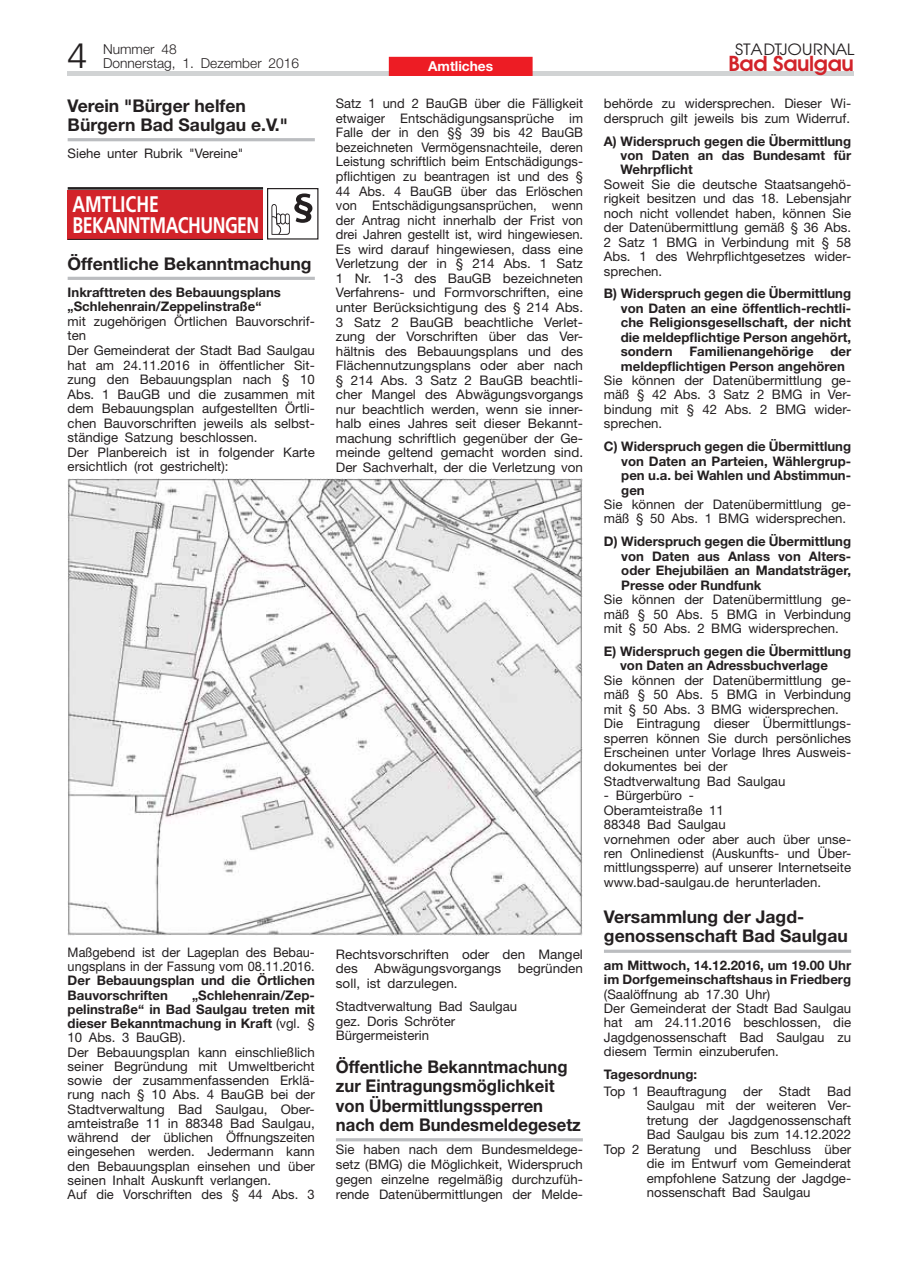
<style>
.page{position:relative;width:902px;height:1280px;background:#fff}
.page>*{position:absolute;margin:0;border:0;box-sizing:border-box;transform-origin:0 0}
.t1{font:300 35.1px "Frutiger";color:#231f20}
.t2{font:700 22.5px/21.9px "Frutiger";letter-spacing:-.03em;color:#fff;scale:.78 1}
.t3{font:600 21.45px "Avant Garde Two BQ";letter-spacing:-.02em;color:#d2232a}
.t4{font:700 17.55px/19.4px "Helvetica Neue";color:#231f20}
.t5{font:700 17.55px/19.5px "Helvetica Neue";color:#231f20;scale:.95 1}
.t6{font:16.35px "Avant Garde Two BQ";color:#231f20;scale:1.08 1}
.t7{font:300 13.65px/13.5px "Helvetica Neue";color:#231f20}
.t8{font:700 13.65px "Helvetica Neue";color:#fff}
.t9{font:13.2px/14.5px "Helvetica Neue";color:#231f20}
.t10{font:700 13.2px/14.4px "Helvetica Neue";color:#231f20}
.t11{font:13.2px/14.2px "Helvetica Neue";color:#231f20;scale:.96 1}
.s1{font-weight:700}
</style>
<div class="page">
<div style="left:68px;top:71px;width:785px;height:5px;background:#d1d3d4"></div>
<div style="left:389px;top:57px;width:143px;height:19px;background:#ed1c24"></div>
<hr style="left:68px;top:138px;width:247px;height:3px;background:#bbbdc0">
<hr style="left:68px;top:277px;width:247px;height:3px;background:#bbbdc0">
<div style="left:267px;top:188px;width:51px;height:52px;border:1px solid #231f20"></div>
<svg style="left:271px;top:193px;width:41px;height:42px"></svg>
<hr style="left:68px;top:187px;width:195px;height:3px;background:#231f20">
<div style="left:68px;top:190px;width:195px;height:49px;background:#d2232a"></div>
<hr style="left:68px;top:239px;width:195px;height:1px;background:#231f20">
<img style="left:68px;top:479px;width:514px;height:456px">
<hr style="left:604px;top:950px;width:247px;height:3px;background:#bbbdc0">
<hr style="left:336px;top:1138px;width:247px;height:3px;background:#bbbdc0">
<h1 class="t1" style="left:68px;top:42px;width:21px">4</h1>
<p class="t7" style="left:103px;top:44px;width:197px">Nummer 48<br>Donnerstag, 1. Dezember 2016</p>
<p class="t6" style="left:735px;top:43px;width:112px">STADTJOURNAL</p>
<h3 class="t3" style="left:728px;top:55px;width:127px">Bad Saulgau</h3>
<p class="t8" style="left:428px;top:61px;width:67px">Amtliches</p>
<h3 class="t4" style="left:68px;top:97px;width:222px">Verein "Bürger helfen<br>Bürgern Bad Saulgau e.V."</h3>
<p class="t9" style="left:68px;top:147px;width:177px">Siehe unter Rubrik "Vereine"</p>
<h2 class="t2" style="left:72px;top:194px;width:241px">AMTLICHE<br>BEKANNTMACHUNGEN</h2>
<h3 class="t4" style="left:68px;top:255px;width:245px">Öffentliche Bekanntmachung</h3>
<p class="t10" style="left:68px;top:286px;width:215px">Inkrafttreten des Bebauungsplans „Schlehenrain/Zeppelinstraße“</p>
<p class="t9" style="left:68px;top:315px;width:249px">mit zugehörigen Örtlichen Bauvorschrif&shy;ten<br>Der Gemeinderat der Stadt Bad Saulgau hat am 24.11.2016 in öffentlicher Sit&shy;zung den Bebauungsplan nach § 10<br>Abs. 1 BauGB und die zusammen mit dem Bebauungsplan aufgestellten Örtli&shy;chen Bauvorschriften jeweils als selbst&shy;ständige Satzung beschlossen.<br>Der Planbereich ist in folgender Karte ersichtlich (rot gestrichelt):</p>
<p class="t11" style="left:68px;top:946px;width:259px">Maßgebend ist der Lageplan des Bebau&shy;ungsplans in der Fassung vom 08.11.2016.</p>
<p class="t10" style="left:68px;top:975px;width:249px">Der Bebauungsplan und die Örtlichen<br>Bauvorschriften</p>
<p class="t9" style="left:68px;top:989px;width:249px;text-indent:124px"><span class="s1">„Schlehenrain/Zep&shy;pelinstraße“ in Bad Saulgau treten mit dieser Bekanntmachung in Kraft</span> (vgl. § 10 Abs. 3 BauGB).<br>Der Bebauungsplan kann einschließlich seiner Begründung mit Umweltbericht sowie der zusammenfassenden Erklä&shy;rung nach § 10 Abs. 4 BauGB bei der Stadtverwaltung Bad Saulgau, Ober&shy;amteistraße 11 in 88348 Bad Saulgau, während der üblichen Öffnungszeiten eingesehen werden. Jedermann kann den Bebauungsplan einsehen und über seinen Inhalt Auskunft verlangen.<br>Auf die Vorschriften des § 44 Abs. 3</p>
<p class="t9" style="left:336px;top:98px;width:249px;text-align:justify">Satz 1 und 2 BauGB über die Fälligkeit etwaiger Entschädigungsansprüche im Falle der in den §§ 39 bis 42 BauGB bezeichneten Vermögensnachteile, deren Leistung schriftlich beim Entschädigungs&shy;pflichtigen zu beantragen ist und des § 44 Abs. 4 BauGB über das Erlöschen von Entschädigungsansprüchen, wenn der Antrag nicht innerhalb der Frist von drei Jahren gestellt ist, wird hingewiesen.<br>Es wird darauf hingewiesen, dass eine Verletzung der in § 214 Abs. 1 Satz 1 Nr. 1-3 des BauGB bezeichneten Verfahrens- und Formvorschriften, eine unter Berücksichtigung des § 214 Abs.<br>3 Satz 2 BauGB beachtliche Verlet&shy;zung der Vorschriften über das Ver&shy;hältnis des Bebauungsplans und des Flächennutzungsplans oder aber nach § 214 Abs. 3 Satz 2 BauGB beachtli&shy;cher Mangel des Abwägungsvorgangs nur beachtlich werden, wenn sie inner&shy;halb eines Jahres seit dieser Bekannt&shy;machung schriftlich gegenüber der Ge&shy;meinde geltend gemacht worden sind.<br>Der Sachverhalt, der die Verletzung von</p>
<p class="t9" style="left:604px;top:98px;width:249px">behörde zu widersprechen. Dieser Wi&shy;derspruch gilt jeweils bis zum Widerruf.</p>
<p class="t10" style="left:620px;top:135px;width:232px;text-align:justify;text-indent:-17px">A) Widerspruch gegen die Übermittlung von Daten an das Bundesamt für Wehrpflicht</p>
<p class="t9" style="left:604px;top:178px;width:249px;text-align:justify">Soweit Sie die deutsche Staatsangehö&shy;rigkeit besitzen und das 18. Lebensjahr noch nicht vollendet haben, können Sie der Datenübermittlung gemäß § 36 Abs.<br>2 Satz 1 BMG in Verbindung mit § 58<br>Abs. 1 des Wehrpflichtgesetzes wider&shy;sprechen.</p>
<p class="t10" style="left:620px;top:288px;width:232px;text-align:justify;text-indent:-17px">B) Widerspruch gegen die Übermittlung von Daten an eine öffentlich-rechtli&shy;che Religionsgesellschaft, der nicht die meldepflichtige Person angehört, sondern</p>
<p class="t10" style="left:620px;top:345px;width:232px;text-indent:209px">der meldepflichtigen Person angehören</p>
<p class="t9" style="left:604px;top:374px;width:249px;text-align:justify">Sie können der Datenübermittlung ge&shy;mäß § 42 Abs. 3 Satz 2 BMG in Ver&shy;bindung mit § 42 Abs. 2 BMG wider&shy;sprechen.</p>
<p class="t10" style="left:621px;top:441px;width:231px;text-align:justify;text-indent:-17px">C) Widerspruch gegen die Übermittlung von Daten an Parteien, Wählergrup&shy;pen u.a. bei Wahlen und Abstimmun&shy;gen</p>
<p class="t9" style="left:604px;top:498px;width:249px">Sie können der Datenübermittlung ge&shy;mäß § 50 Abs. 1 BMG widersprechen.</p>
<p class="t10" style="left:621px;top:536px;width:231px;text-align:justify;text-indent:-17px">D) Widerspruch gegen die Übermittlung von Daten aus Anlass von Alters&shy;oder Ehejubiläen an Mandatsträger, Presse oder Rundfunk</p>
<p class="t9" style="left:604px;top:593px;width:249px;text-align:justify">Sie können der Datenübermittlung ge&shy;mäß § 50 Abs. 5 BMG in Verbindung mit § 50 Abs. 2 BMG widersprechen.</p>
<p class="t10" style="left:604px;top:645px;width:249px;text-align:center">E) Widerspruch gegen die Übermittlung von Daten an Adressbuchverlage</p>
<p class="t9" style="left:604px;top:674px;width:249px">Sie können der Datenübermittlung ge&shy;mäß § 50 Abs. 5 BMG in Verbindung mit § 50 Abs. 3 BMG widersprechen.<br>Die Eintragung dieser Übermittlungs&shy;sperren können Sie durch persönliches Erscheinen unter Vorlage Ihres Ausweis&shy;dokumentes bei der<br>Stadtverwaltung Bad Saulgau</p>
<p class="t9" style="left:604px;top:790px;width:249px">- Bürgerbüro -<br>Oberamteistraße 11<br>88348 Bad Saulgau<br>vornehmen oder aber auch über unse&shy;ren Onlinedienst (Auskunfts- und Über&shy;mittlungssperre) auf unserer Internetseite www.bad-saulgau.de herunterladen.</p>
<h3 class="t4" style="left:604px;top:909px;width:245px">Versammlung der Jagd&shy;genossenschaft Bad Saulgau</h3>
<p class="t10" style="left:604px;top:959px;width:249px">am Mittwoch, 14.12.2016, um 19.00 Uhr im Dorfgemeinschaftshaus in Friedberg</p>
<p class="t9" style="left:604px;top:988px;width:249px">(Saalöffnung ab 17.30 Uhr)<br>Der Gemeinderat der Stadt Bad Saulgau hat am 24.11.2016 beschlossen, die Jagdgenossenschaft Bad Saulgau zu diesem Termin einzuberufen.</p>
<p class="t10" style="left:604px;top:1068px;width:95px">Tagesordnung:</p>
<p class="t9" style="left:604px;top:1085px;width:249px">Top 1 Beauftragung der Stadt Bad</p>
<p class="t9" style="left:646px;top:1100px;width:206px">Saulgau mit der weiteren Ver-</p>
<p class="t9" style="left:646px;top:1114px;width:206px">tretung der Jagdgenossenschaft</p>
<p class="t9" style="left:646px;top:1128px;width:206px">Bad Saulgau bis zum 14.12.2022</p>
<p class="t9" style="left:604px;top:1143px;width:249px">Top 2 Beratung und Beschluss über</p>
<p class="t9" style="left:646px;top:1157px;width:206px">die im Entwurf vom Gemeinderat</p>
<p class="t9" style="left:646px;top:1172px;width:206px">empfohlene Satzung der Jagdge-</p>
<p class="t9" style="left:646px;top:1186px;width:165px">nossenschaft Bad Saulgau</p>
<p class="t10" style="left:689px;top:345px;width:126px">Familienangehörige</p>
<p class="t9" style="left:336px;top:948px;width:248px">Rechtsvorschriften oder den Mangel des</p>
<p class="t9" style="left:374px;top:963px;width:128px">Abwägungsvorgangs</p>
<p class="t9" style="left:517px;top:963px;width:67px">begründen</p>
<p class="t9" style="left:336px;top:973px;width:183px;line-height:23.1px">soll, ist darzulegen.<br>Stadtverwaltung Bad Saulgau</p>
<p class="t9" style="left:336px;top:1015px;width:121px">gez. Doris Schröter<br>Bürgermeisterin</p>
<h3 class="t5" style="left:336px;top:1058px;width:259px">Öffentliche Bekanntmachung zur Eintragungsmöglichkeit von Übermittlungssperren nach dem Bundesmeldegesetz</h3>
<p class="t9" style="left:336px;top:1143px;width:248px;line-height:15px;text-align:justify">Sie haben nach dem Bundesmeldege&shy;setz (BMG) die Möglichkeit, Widerspruch gegen einzelne regelmäßig durchzufüh&shy;rende Datenübermittlungen der Melde-</p>
</div>
